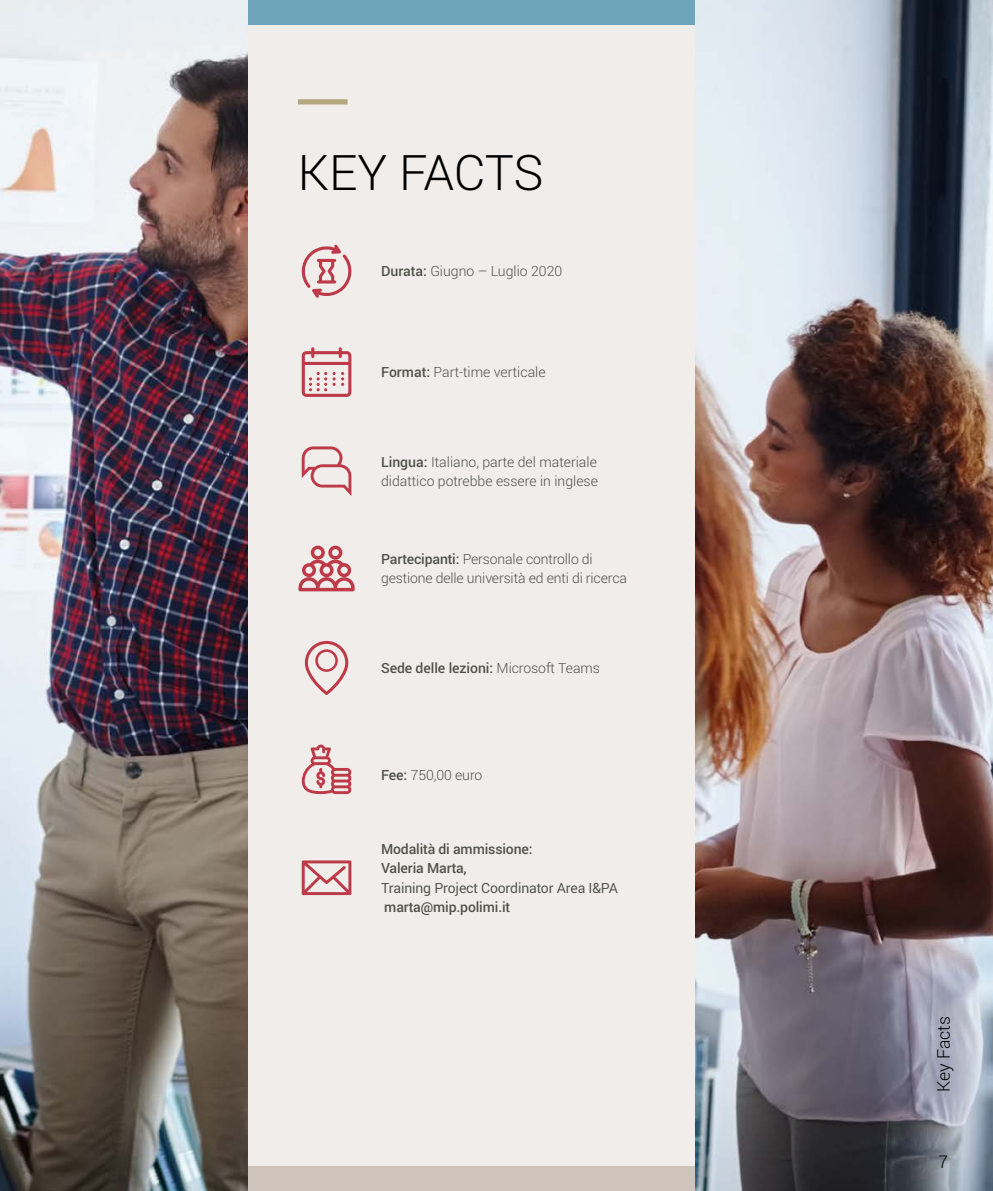
<style>
.page{position:relative;width:993px;height:1191px;background:#fff}
.page>*{position:absolute;margin:0;border:0;box-sizing:border-box;transform-origin:0 0}
.t1{font:300 49px "Roboto";letter-spacing:-.005em;color:#000}
.t2{font:300 17.5px "Roboto";letter-spacing:-.005em;color:#000}
.t3{font:300 14px/19.2px "Roboto";color:#51534a}
.t4{font:500 14px/19.2px "Roboto";letter-spacing:-.01em;color:#51534a}
.t5{font:14px "Roboto";letter-spacing:-.01em;color:#51534a}
.s1{font-weight:500}
.s2{font-weight:300}
</style>
<div class="page">
<img style="left:694px;top:0;width:298px;height:1191px">
<img style="left:0;top:0;width:248px;height:1191px">
<div style="left:248px;top:0;width:446px;height:1191px;background:#f0edeb"></div>
<div style="left:298px;top:99px;width:49px;height:5px;background:#b3a77d"></div>
<svg style="left:301px;top:244px;width:50px;height:54px"></svg>
<svg style="left:305px;top:641px;width:43px;height:54px"></svg>
<svg style="left:302px;top:744px;width:49px;height:50px"></svg>
<svg style="left:301px;top:347px;width:50px;height:50px"></svg>
<svg style="left:301px;top:860px;width:50px;height:35px"></svg>
<div style="left:248px;top:0;width:446px;height:25px;background:#6da4ba"></div>
<div style="left:248px;top:1166px;width:446px;height:25px;background:#cec4bb"></div>
<svg style="left:298px;top:545px;width:56px;height:46px"></svg>
<svg style="left:301px;top:446px;width:50px;height:50px"></svg>
<h1 class="t1" style="left:298px;top:138px;width:247px">KEY FACTS</h1>
<p class="t3" style="left:381px;top:261px;width:183px"><span class="s1">Durata:</span> Giugno – Luglio 2020</p>
<p class="t3" style="left:381px;top:362px;width:166px"><span class="s1">Format:</span> Part-time verticale</p>
<p class="t3" style="left:381px;top:452px;width:218px"><span class="s1">Lingua:</span> Italiano, parte del materiale didattico potrebbe essere in inglese</p>
<p class="t3" style="left:381px;top:549px;width:247px"><span class="s1">Partecipanti:</span> Personale controllo di gestione delle università ed enti di ricerca</p>
<p class="t4" style="left:381px;top:658px;width:220px">Sede delle lezioni: <span class="s2">Microsoft Teams</span></p>
<p class="t3" style="left:381px;top:764px;width:103px"><span class="s1">Fee:</span> 750,00 euro</p>
<p class="t4" style="left:381px;top:839px;width:153px">Modalità di ammissione:<br>Valeria Marta,</p>
<p class="t5" style="left:381px;top:878px;width:238px">Training Project Coordinator Area I&amp;PA</p>
<p class="t4" style="left:384px;top:896px;width:127px">marta@mip.polimi.it</p>
<p class="t2" style="left:931px;top:1091px;width:77px;rotate:-90deg">Key Facts</p>
<p class="t2" style="left:938px;top:1149px;width:11px">7</p>
</div>
